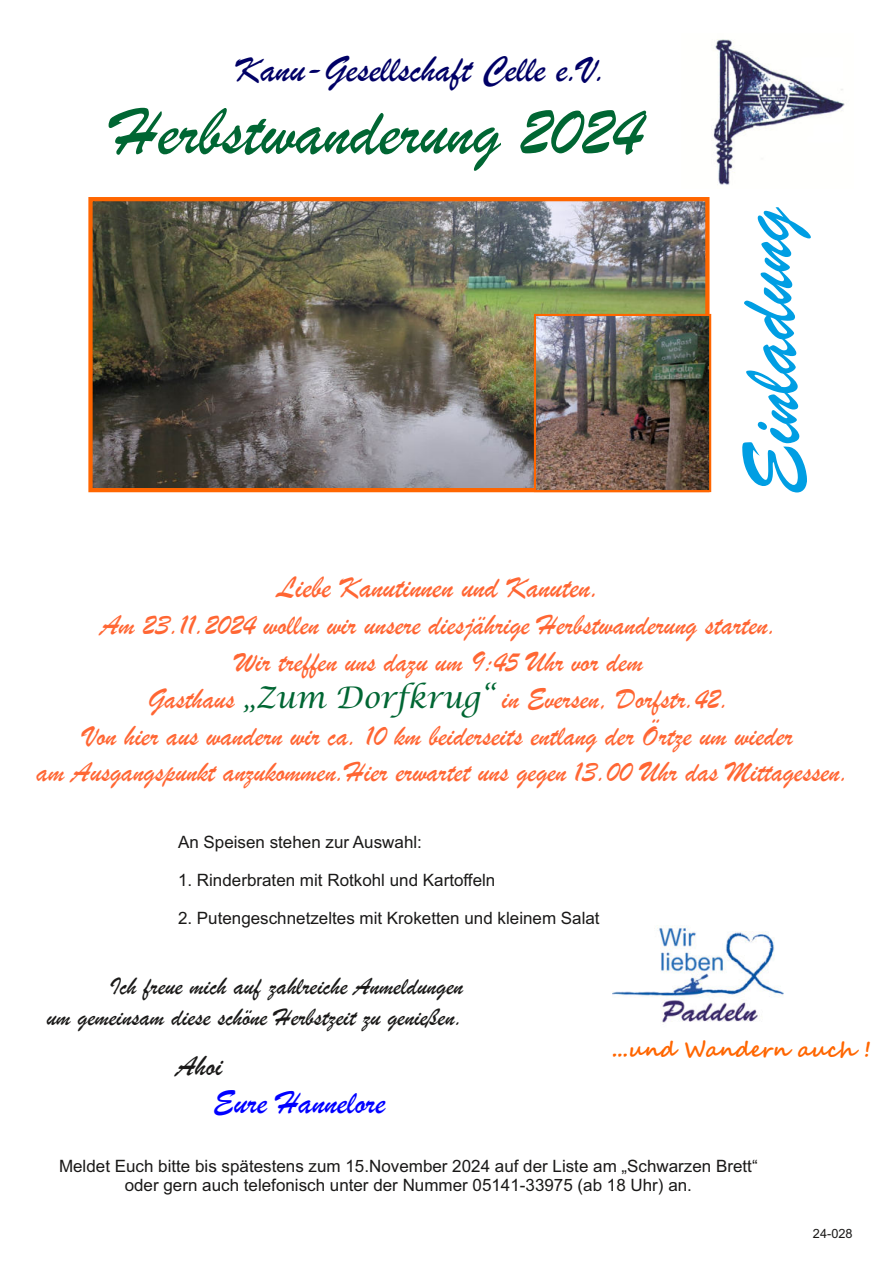
<style>
.page{position:relative;width:893px;height:1263px;background:#fff}
.page>*{position:absolute;margin:0;border:0;box-sizing:border-box;transform-origin:0 0}
.t1{font:84.75px "Brush Script";color:#009ee3}
.t2{font:70.35px "Brush Script";color:#063}
.t3{font:38.25px "Brush Script";color:#006}
.t4{font:34.05px "Brush Script";color:#00f}
.t5{font:31.95px "Brush Script";color:#f63}
.t6{font:29.7px/36.8px "Brush Script";color:#f63;text-align:center}
.t7{font:29.7px "Brush Script";color:#1a1918}
.t8{font:25.5px/31.3px "Brush Script";color:#1a1918;text-align:right}
.t9{font:700 21.3px "Segoe Script";color:#f60}
.t10{font:16.95px/19px "Arial";color:#1a1918;text-align:center}
.t11{font:12.75px "Arial";color:#1a1918}
.s1{font-family:"Lucida Calligraphy";font-style:italic;color:#063}
</style>
<div class="page">
<img style="left:713px;top:39px;width:132px;height:146px">
<img style="left:612px;top:925px;width:172px;height:98px">
<img style="left:93px;top:202px;width:611px;height:285px">
<div style="left:88px;top:197px;width:621px;height:295px;border:4px solid #f60"></div>
<img style="left:537px;top:317px;width:171px;height:172px">
<div style="left:534px;top:314px;width:177px;height:178px;border:2px solid #f60"></div>
<p class="t3" style="left:236px;top:46px;width:373px">Kanu-Gesellschaft Celle e.V.</p>
<h2 class="t2" style="left:112px;top:89px;width:531px">Herbstwanderung 2024</h2>
<h1 class="t1" style="left:725px;top:499px;width:289px;rotate:-93deg">Einladung</h1>
<p class="t5" style="left:277px;top:568px;width:325px">Liebe Kanutinnen und Kanuten.</p>
<p class="t6" style="left:37px;top:607px;width:814px">Am 23.11.2024 wollen wir unsere diesjährige Herbstwanderung starten.<br>Wir treffen uns dazu um 9:45 Uhr vor dem<br>Gasthaus <span class="s1">„Zum Dorfkrug“</span> in Eversen, Dorfstr.42.<br>Von hier aus wandern wir ca. 10 km beiderseits entlang der Örtze um wieder<br>am Ausgangspunkt anzukommen.Hier erwartet uns gegen 13.00 Uhr das Mittagessen.</p>
<p class="t10" style="left:178px;top:832px;width:245px">An Speisen stehen zur Auswahl:</p>
<p class="t10" style="left:178px;top:870px;width:319px">1. Rinderbraten mit Rotkohl und Kartoffeln</p>
<p class="t10" style="left:178px;top:908px;width:423px">2. Putengeschnetzeltes mit Kroketten und kleinem Salat</p>
<p class="t8" style="left:47px;top:971px;width:418px">Ich freue mich auf zahlreiche Anmeldungen<br>um gemeinsam diese schöne Herbstzeit zu genießen.</p>
<p class="t7" style="left:176px;top:1047px;width:47px">Ahoi</p>
<p class="t4" style="left:213px;top:1081px;width:174px">Eure Hannelore</p>
<p class="t9" style="left:612px;top:1032px;width:260px">...und Wandern auch !</p>
<p class="t10" style="left:59px;top:1156px;width:700px">Meldet Euch bitte bis spätestens zum 15.November 2024 auf der Liste am „Schwarzen Brett“ oder gern auch telefonisch unter der Nummer 05141-33975 (ab 18 Uhr) an.</p>
<p class="t11" style="left:813px;top:1224px;width:41px">24-028</p>
</div>
